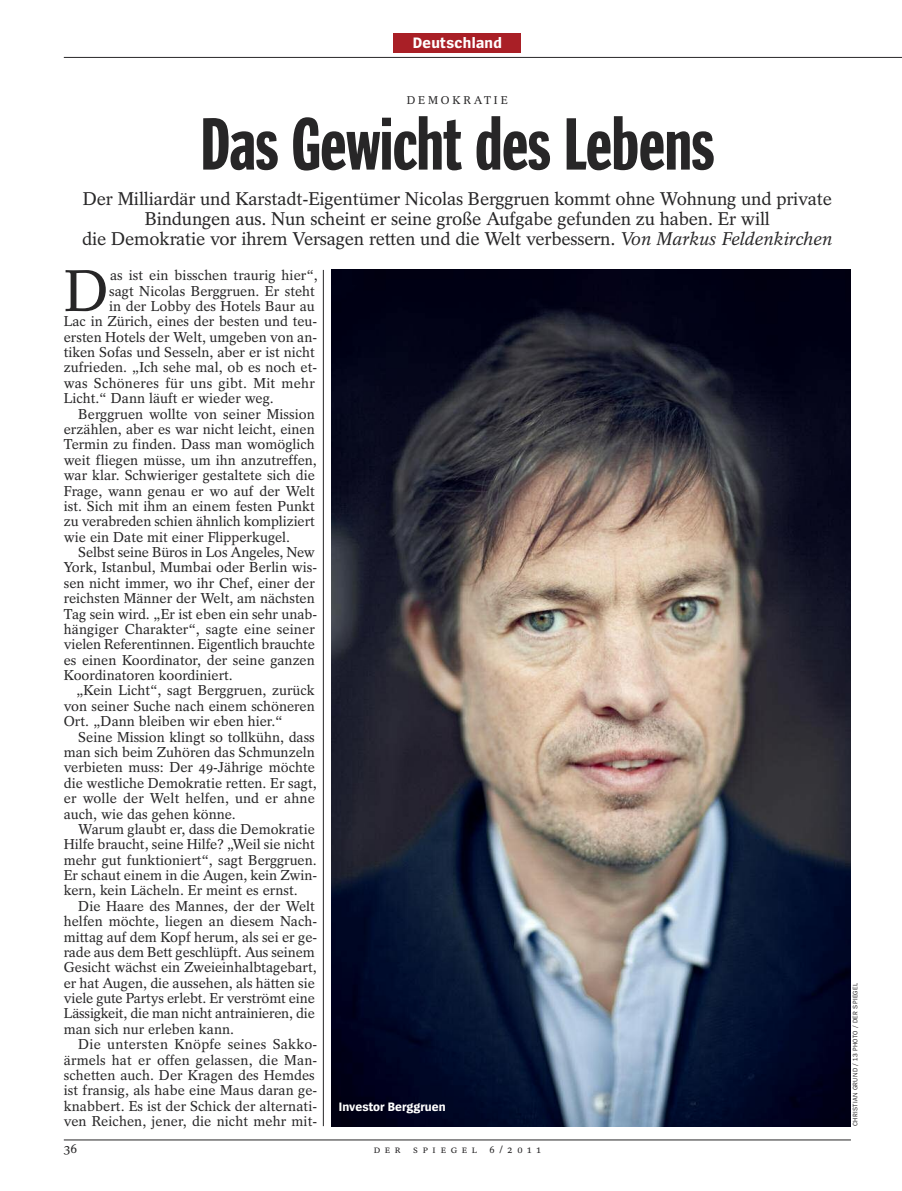
<style>
.page{position:relative;width:902px;height:1191px;background:#fff}
.page>*{position:absolute;margin:0;border:0;box-sizing:border-box;transform-origin:0 0}
.t1{font:75px "Spiegel Headline";letter-spacing:-.01em;color:#272627}
.t2{font:58.35px "Spiegel Serif";color:#272627}
.t3{font:18.3px/20.2px "Spiegel Serif";letter-spacing:-.01em;color:#272627;text-align:center}
.t4{font:700 15.75px "Spiegel Sans";letter-spacing:.02em;color:#fff}
.t5{font:14.25px "Spiegel Serif";color:#272627}
.t6{font:14.25px "Spiegel Serif";letter-spacing:.02em;color:#272627}
.t7{font:13.5px "Spiegel Serif";color:#272627}
.t8{font:700 12.75px "Spiegel Sans";color:#fff}
.t9{font:11.25px "Spiegel Serif";letter-spacing:.25em;color:#272627}
.t10{font:10.5px "Spiegel Serif";letter-spacing:.45em;color:#272627}
.t11{font:6.75px "Spiegel Sans";letter-spacing:.05em;color:#272627}
.s1{font-style:italic}
</style>
<div class="page">
<div style="left:393px;top:34px;width:128px;height:19px;background:#a91f26"></div>
<hr style="left:323px;top:270px;width:1px;height:856px;background:#272627">
<hr style="left:64px;top:1139px;width:786px;height:1px;background:#272627">
<hr style="left:64px;top:57px;width:837px;height:1px;background:#272627">
<svg style="left:332px;top:270px;width:518px;height:856px;background:#494750"></svg>
<p class="t4" style="left:412px;top:37px;width:91px">Deutschland</p>
<p class="t9" style="left:407px;top:96px;width:102px">Demokratie</p>
<h1 class="t1" style="left:200px;top:116px;width:515px">Das Gewicht des Lebens</h1>
<p class="t3" style="left:82px;top:190px;width:751px">Der milliardär und karstadt-eigentümer Nicolas Berggruen kommt ohne Wohnung und private<br>Bindungen aus. Nun scheint er seine große aufgabe gefunden zu haben. er will<br>die Demokratie vor ihrem Versagen retten und die Welt verbessern. <span class="s1">Von Markus Feldenkirchen</span></p>
<h2 class="t2" style="left:64px;top:270px;width:47px">D</h2>
<p class="t5" style="left:110px;top:270px;width:209px">as ist ein bisschen traurig hier“,</p>
<p class="t5" style="left:109px;top:286px;width:207px">sagt Nicolas Berggruen. er steht</p>
<p class="t5" style="left:109px;top:301px;width:207px">in der Lobby des Hotels Baur au</p>
<p class="t5" style="left:64px;top:316px;width:255px">Lac in Zürich, eines der besten und teu-</p>
<p class="t5" style="left:64px;top:332px;width:255px">ersten Hotels der Welt, umgeben von an-</p>
<p class="t5" style="left:64px;top:347px;width:252px">tiken Sofas und Sesseln, aber er ist nicht</p>
<p class="t5" style="left:64px;top:362px;width:255px">zufrieden. „ich sehe mal, ob es noch et-</p>
<p class="t5" style="left:64px;top:378px;width:252px">was Schöneres für uns gibt. mit mehr</p>
<p class="t5" style="left:64px;top:393px;width:211px">Licht.“ Dann läuft er wieder weg.</p>
<p class="t5" style="left:78px;top:409px;width:238px">Berggruen wollte von seiner mission</p>
<p class="t5" style="left:64px;top:424px;width:252px">erzählen, aber es war nicht leicht, einen</p>
<p class="t5" style="left:64px;top:439px;width:252px">termin zu finden. Dass man womöglich</p>
<p class="t5" style="left:64px;top:455px;width:254px">weit fliegen müsse, um ihn anzutreffen,</p>
<p class="t5" style="left:64px;top:470px;width:252px">war klar. Schwieriger gestaltete sich die</p>
<p class="t5" style="left:64px;top:485px;width:252px">Frage, wann genau er wo auf der Welt</p>
<p class="t5" style="left:64px;top:501px;width:252px">ist. Sich mit ihm an einem festen Punkt</p>
<p class="t5" style="left:64px;top:516px;width:252px">zu verabreden schien ähnlich kompliziert</p>
<p class="t5" style="left:64px;top:532px;width:228px">wie ein Date mit einer Flipperkugel.</p>
<p class="t5" style="left:78px;top:547px;width:238px">Selbst seine Büros in Los angeles, New</p>
<p class="t5" style="left:64px;top:562px;width:255px">York, istanbul, mumbai oder Berlin wis-</p>
<p class="t5" style="left:64px;top:578px;width:252px">sen nicht immer, wo ihr Chef, einer der</p>
<p class="t5" style="left:64px;top:593px;width:252px">reichsten männer der Welt, am nächsten</p>
<p class="t5" style="left:64px;top:608px;width:255px">tag sein wird. „er ist eben ein sehr unab-</p>
<p class="t5" style="left:64px;top:624px;width:252px">hängiger Charakter“, sagte eine seiner</p>
<p class="t5" style="left:64px;top:639px;width:252px">vielen referentinnen. eigentlich brauchte</p>
<p class="t5" style="left:64px;top:655px;width:252px">es einen koordinator, der seine ganzen</p>
<p class="t5" style="left:64px;top:670px;width:171px">koordinatoren koordiniert.</p>
<p class="t5" style="left:76px;top:685px;width:240px">„kein Licht“, sagt Berggruen, zurück</p>
<p class="t5" style="left:64px;top:701px;width:252px">von seiner Suche nach einem schöneren</p>
<p class="t5" style="left:64px;top:716px;width:220px">ort. „Dann bleiben wir eben hier.“</p>
<p class="t5" style="left:78px;top:731px;width:238px">Seine mission klingt so tollkühn, dass</p>
<p class="t5" style="left:64px;top:747px;width:252px">man sich beim Zuhören das Schmunzeln</p>
<p class="t5" style="left:64px;top:762px;width:252px">verbieten muss: Der 49-Jährige möchte</p>
<p class="t5" style="left:64px;top:778px;width:254px">die westliche Demokratie retten. er sagt,</p>
<p class="t5" style="left:64px;top:793px;width:252px">er wolle der Welt helfen, und er ahne</p>
<p class="t5" style="left:64px;top:808px;width:173px">auch, wie das gehen könne.</p>
<p class="t5" style="left:78px;top:824px;width:238px">Warum glaubt er, dass die Demokratie</p>
<p class="t5" style="left:64px;top:839px;width:252px">Hilfe braucht, seine Hilfe? „Weil sie nicht</p>
<p class="t5" style="left:64px;top:854px;width:254px">mehr gut funktioniert“, sagt Berggruen.</p>
<p class="t5" style="left:64px;top:870px;width:255px">er schaut einem in die augen, kein Zwin-</p>
<p class="t5" style="left:64px;top:885px;width:235px">kern, kein Lächeln. er meint es ernst.</p>
<p class="t5" style="left:78px;top:901px;width:238px">Die Haare des mannes, der der Welt</p>
<p class="t5" style="left:64px;top:916px;width:255px">helfen möchte, liegen an diesem Nach-</p>
<p class="t5" style="left:64px;top:931px;width:255px">mittag auf dem kopf herum, als sei er ge-</p>
<p class="t5" style="left:64px;top:947px;width:252px">rade aus dem Bett geschlüpft. aus seinem</p>
<p class="t5" style="left:64px;top:962px;width:254px">Gesicht wächst ein Zweieinhalbtagebart,</p>
<p class="t5" style="left:64px;top:977px;width:252px">er hat augen, die aussehen, als hätten sie</p>
<p class="t5" style="left:64px;top:993px;width:252px">viele gute Partys erlebt. er verströmt eine</p>
<p class="t5" style="left:64px;top:1008px;width:252px">Lässigkeit, die man nicht antrainieren, die</p>
<p class="t5" style="left:64px;top:1024px;width:172px">man sich nur erleben kann.</p>
<p class="t6" style="left:78px;top:1039px;width:240px">Die untersten knöpfe seines Sakko-</p>
<p class="t5" style="left:64px;top:1054px;width:255px">ärmels hat er offen gelassen, die man-</p>
<p class="t5" style="left:64px;top:1070px;width:252px">schetten auch. Der kragen des Hemdes</p>
<p class="t5" style="left:64px;top:1085px;width:255px">ist fransig, als habe eine maus daran ge-</p>
<p class="t5" style="left:64px;top:1100px;width:255px">knabbert. es ist der Schick der alternati-</p>
<p class="t5" style="left:64px;top:1116px;width:255px">ven reichen, jener, die nicht mehr mit-</p>
<p class="t8" style="left:339px;top:1101px;width:108px">Investor Berggruen</p>
<p class="t7" style="left:64px;top:1143px;width:15px">36</p>
<p class="t10" style="left:373px;top:1145px;width:169px">der spiegel 6/2011</p>
<p class="t11" style="left:852px;top:1126px;width:145px;rotate:-90deg">CHRISTIAN GRUND / 13 PHOTO / DER SPIEGEL</p>
</div>
